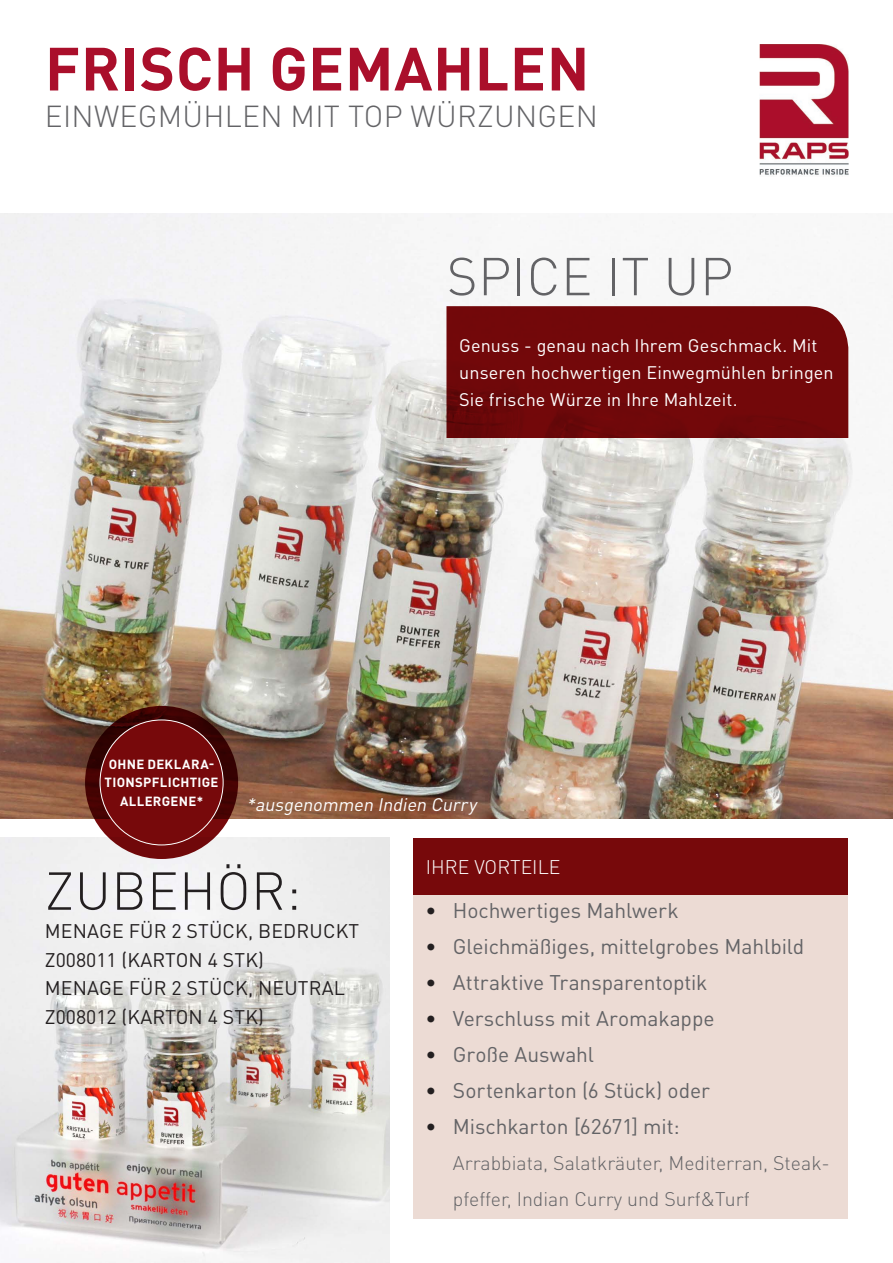
<style>
.page{position:relative;width:893px;height:1263px;background:#fff}
.page>*{position:absolute;margin:0;border:0;box-sizing:border-box;transform-origin:0 0}
.t1{font:700 60px "DIN Pro";letter-spacing:.01em;color:#aa0f2b}
.HEADLINE_Kopie{font:300 52.5px "DIN Pro";letter-spacing:.01em;color:#636366}
.HEADLINE_Kopie-2{font:300 52.5px "DIN Pro";letter-spacing:.01em;color:#231f20}
.t2{font:300 30px "DIN Pro";letter-spacing:.01em;color:#636366}
.t3{font:21px "DIN Pro";letter-spacing:-.005em;color:#636366}
.HEADLINE_Kopie-3{font:19.5px/28.5px "DIN Pro";letter-spacing:.01em;color:#231f20}
.t4{font:300 19.5px/36px "DIN Pro";color:#636366}
.t5{font:300 19.5px "DIN Pro";color:#fff}
.TABELLENKOPF{font:18px/27px "DIN Pro";letter-spacing:.005em;color:#fff}
.t6{font:italic 18px "DIN Pro";color:#fff}
.INTROTEXT{font:700 13.2px/18.9px "DIN Pro";letter-spacing:.025em;color:#fff;text-align:center}
.s1{font-weight:700;color:#231f20}
</style>
<div class="page">
<img style="left:759px;top:45px;width:89px;height:130px">
<img style="left:0;top:214px;width:893px;height:605px">
<img style="left:0;top:838px;width:389px;height:425px">
<svg style="left:446px;top:306px;width:402px;height:132px;background:#72090b"></svg>
<svg style="left:85px;top:706px;width:153px;height:153px;background:#530d0d"></svg>
<div style="left:100px;top:720px;width:123px;height:125px;background:#77090b;border-radius:50%"></div>
<div style="left:413px;top:838px;width:435px;height:57px;background:#77090b"></div>
<div style="left:413px;top:895px;width:435px;height:323px;background:#ecdbd4"></div>
<p class="t1" style="left:45px;top:28px;width:546px">FRISCH GEMAHLEN</p>
<p class="t2" style="left:45px;top:95px;width:555px">EINWEGMÜHLEN MIT TOP WÜRZUNGEN</p>
<p class="HEADLINE_Kopie" style="left:447px;top:241px;width:288px">SPICE IT UP</p>
<p class="TABELLENKOPF" style="left:459px;top:330px;width:376px">Genuss - genau nach Ihrem Geschmack. Mit unseren hochwertigen Einwegmühlen bringen<br>Sie frische Würze in Ihre Mahlzeit.</p>
<p class="INTROTEXT" style="left:105px;top:754px;width:116px">OHNE DEKLARA-<br>TIONSPFLICHTIGE<br>ALLERGENE*</p>
<p class="t6" style="left:247px;top:791px;width:236px">*ausgenommen Indien Curry</p>
<p class="HEADLINE_Kopie-2" style="left:45px;top:855px;width:258px">ZUBEHÖR:</p>
<p class="HEADLINE_Kopie-3" style="left:45px;top:915px;width:316px">MENAGE FÜR 2 STÜCK, BEDRUCKT<br>Z008011 (KARTON 4 STK)</p>
<p class="HEADLINE_Kopie-3" style="left:45px;top:972px;width:302px">MENAGE FÜR 2 STÜCK, NEUTRAL<br>Z008012 (KARTON 4 STK)</p>
<p class="t5" style="left:426px;top:854px;width:136px">IHRE VORTEILE</p>
<p class="t3" style="left:426px;top:894px;width:254px"><span class="s1">•</span> Hochwertiges Mahlwerk</p>
<p class="t3" style="left:426px;top:930px;width:380px"><span class="s1">•</span> Gleichmäßiges, mittelgrobes Mahlbild</p>
<p class="t3" style="left:426px;top:966px;width:283px"><span class="s1">•</span> Attraktive Transparentoptik</p>
<p class="t3" style="left:426px;top:1002px;width:290px"><span class="s1">•</span> Verschluss mit Aromakappe</p>
<p class="t3" style="left:426px;top:1038px;width:170px"><span class="s1">•</span> Große Auswahl</p>
<p class="t3" style="left:426px;top:1074px;width:285px"><span class="s1">•</span> Sortenkarton (6 Stück) oder</p>
<p class="t3" style="left:426px;top:1110px;width:255px"><span class="s1">•</span> Mischkarton [62671] mit:</p>
<p class="t4" style="left:453px;top:1144px;width:378px">Arrabbiata, Salatkräuter, Mediterran, Steak&shy;pfeffer, Indian Curry und Surf&amp;Turf</p>
</div>
